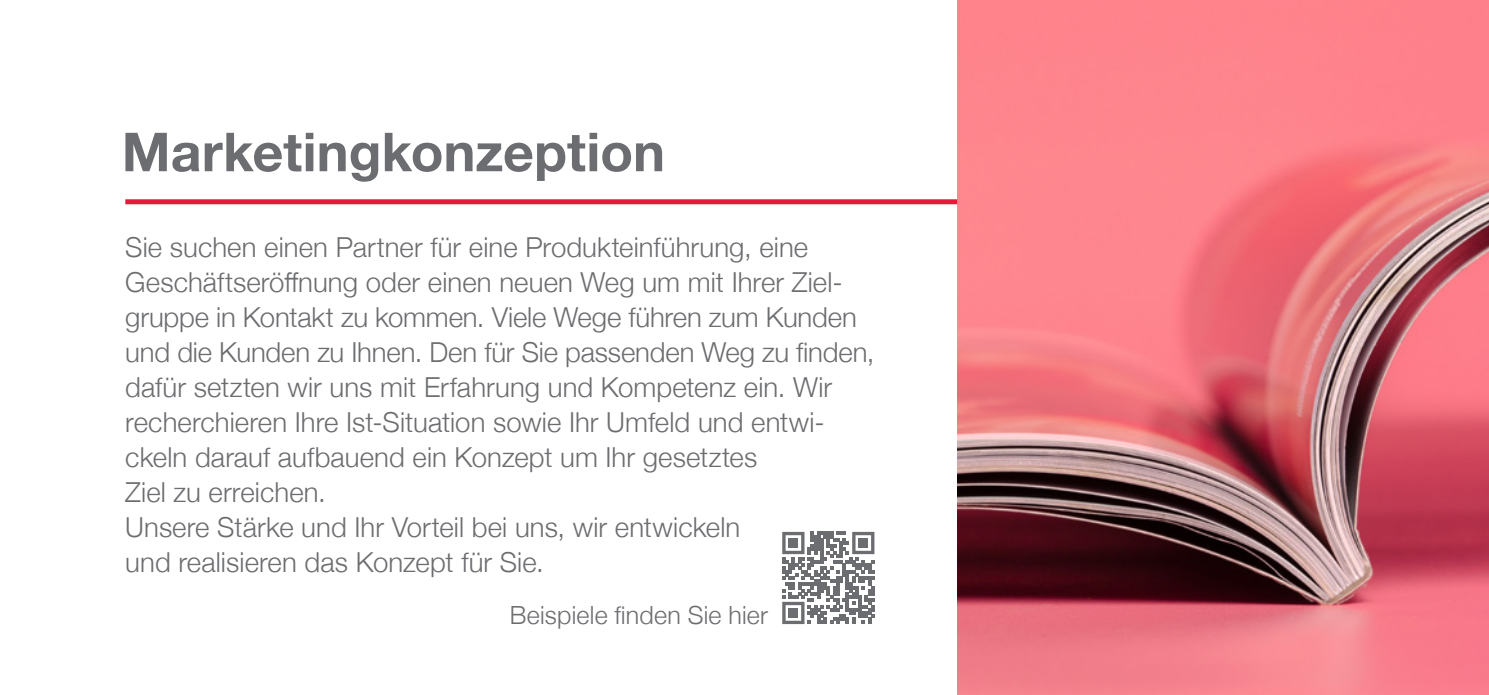
<style>
.page{position:relative;width:1489px;height:695px;background:#fff}
.page>*{position:absolute;margin:0;border:0;box-sizing:border-box;transform-origin:0 0}
.t1{font:700 53.75px "Helvetica Neue";color:#6c6d70}
.t2{font:300 27.5px/35px "Helvetica Neue";color:#6c6d70}
.t3{font:300 25px "Helvetica Neue";letter-spacing:.01em;color:#6c6d70}
</style>
<div class="page">
<img style="left:957px;top:0;width:531px;height:694px">
<div style="left:125px;top:199px;width:832px;height:5px;background:#e41c3b"></div>
<svg style="left:782px;top:531px;width:92px;height:93px"></svg>
<div style="left:788px;top:538px;width:10px;height:9px;background:#6c6d70"></div>
<div style="left:858px;top:538px;width:10px;height:9px;background:#6c6d70"></div>
<div style="left:788px;top:608px;width:10px;height:9px;background:#6c6d70"></div>
<h1 class="t1" style="left:122px;top:110px;width:544px">Marketingkonzeption</h1>
<p class="t2" style="left:125px;top:228px;width:750px">Sie suchen einen Partner für eine Produkteinführung, eine Geschäftseröffnung oder einen neuen Weg um mit Ihrer Ziel&shy;gruppe in Kontakt zu kommen. Viele Wege führen zum Kunden und die Kunden zu Ihnen. Den für Sie passenden Weg zu finden, dafür setzten wir uns mit Erfahrung und Kompetenz ein. Wir recherchieren Ihre Ist-Situation sowie Ihr Umfeld und entwi&shy;ckeln darauf aufbauend ein Konzept um Ihr gesetztes<br>Ziel zu erreichen.<br>Unsere Stärke und Ihr Vorteil bei uns, wir entwickeln<br>und realisieren das Konzept für Sie.</p>
<p class="t3" style="left:510px;top:595px;width:259px">Beispiele finden Sie hier</p>
</div>
